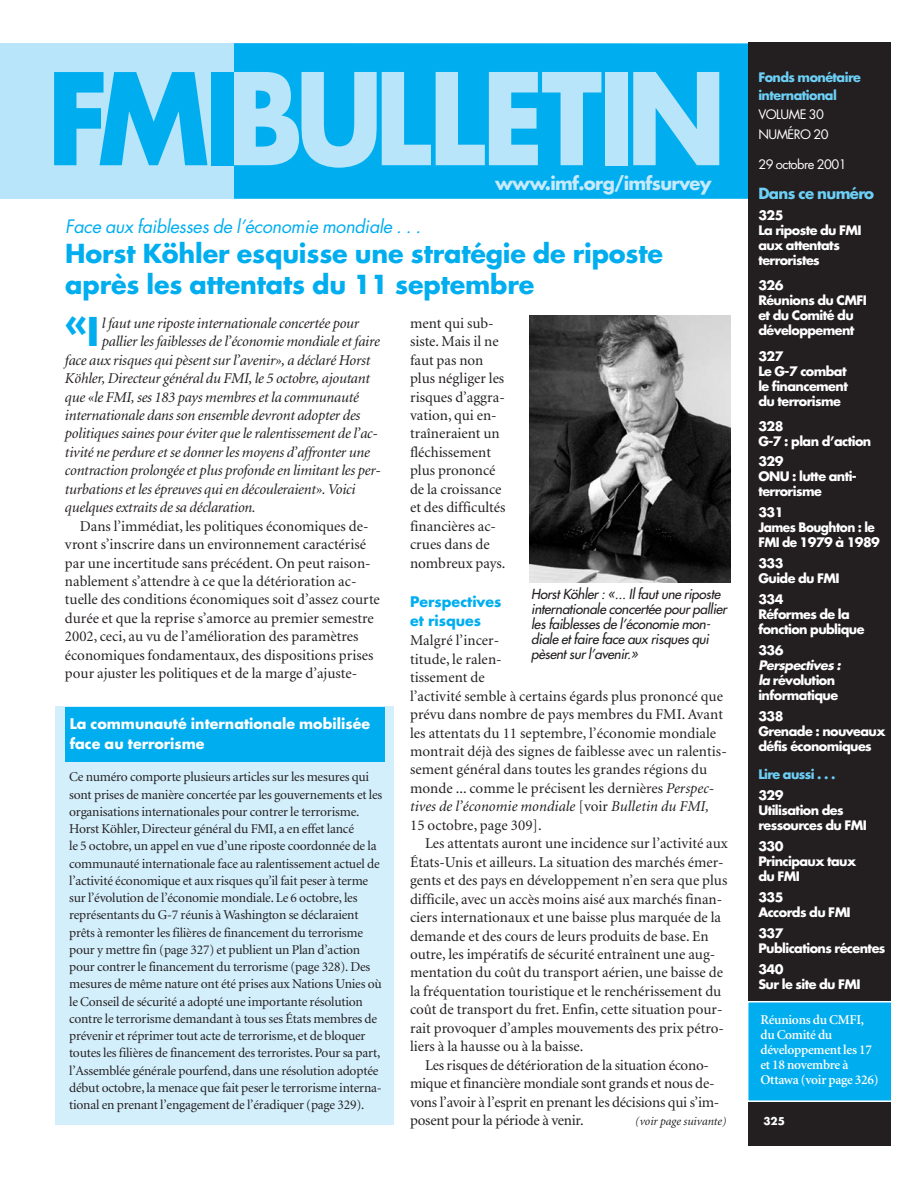
<style>
.page{position:relative;width:918px;height:1188px;background:#fff}
.page>*{position:absolute;margin:0;border:0;box-sizing:border-box;transform-origin:0 0}
.t1{font:700 38.55px "Futura";color:#00aeef}
.t2{font:700 25.5px/30.6px "Futura";letter-spacing:-.005em;color:#00aeef}
.t3{font:italic 18px "Futura";letter-spacing:-.02em;color:#00aeef}
.t4{font:700 18px "Futura";letter-spacing:-.04em;color:#c6eafb}
.t5{font:15px/18.5px "Minion";color:#231f20}
.t6{font:italic 15px "Minion";letter-spacing:-.015em;color:#231f20}
.t7{font:700 15px "Futura";letter-spacing:-.045em;color:#6ccff6}
.t8{font:700 14.25px/19.5px "Futura";color:#fff}
.t9{font:700 14.25px/19.5px "Futura";color:#00aeef}
.t10{font:13.5px/17.2px "Minion";letter-spacing:-.015em;color:#231f20}
.t11{font:italic 13.5px/15px "Futura";letter-spacing:-.02em;color:#231f20}
.t12{font:600 13.5px/15px "Minion";letter-spacing:-.02em;color:#fff}
.t13{font:700 12.75px/15px "Futura";letter-spacing:-.045em;color:#fff}
.t14{font:700 12.75px/18px "Futura";letter-spacing:-.045em;color:#6ccff6}
.t15{font:12.75px/19.5px "Futura";letter-spacing:-.04em;color:#fff}
.t16{font:italic 12px "Minion";color:#231f20}
.t17{font:700 10.5px "Futura";color:#fff}
.s1{font-style:italic}
</style>
<div class="page">
<div style="left:234px;top:43px;width:516px;height:156px;background:#00aeef"></div>
<svg style="left:234px;top:72px;width:367px;height:96px"></svg>
<div style="left:606px;top:72px;width:22px;height:93px;background:#b8e5fa"></div>
<svg style="left:633px;top:72px;width:86px;height:93px"></svg>
<div style="left:0;top:43px;width:234px;height:156px;background:#b8e5fa"></div>
<svg style="left:54px;top:72px;width:153px;height:93px"></svg>
<div style="left:211px;top:72px;width:23px;height:93px;background:#00aeef"></div>
<div style="left:749px;top:43px;width:142px;height:1103px;background:#231f20"></div>
<img style="left:530px;top:315px;width:200px;height:268px">
<div style="left:55px;top:706px;width:339px;height:419px;background:#d4effc"></div>
<div style="left:65px;top:708px;width:320px;height:54px;background:#00aeef"></div>
<div style="left:748px;top:1002px;width:144px;height:99px;background:#00aeef"></div>
<div style="left:747px;top:1001px;width:146px;height:101px;border:2px solid #fff"></div>
<p class="t4" style="left:495px;top:175px;width:218px">www.imf.org/imfsurvey</p>
<p class="t3" style="left:65px;top:218px;width:357px">Face aux faiblesses de l’économie mondiale . . .</p>
<h2 class="t2" style="left:65px;top:241px;width:599px">Horst Köhler esquisse une stratégie de riposte après les attentats du 11 septembre</h2>
<h1 class="t1" style="left:65px;top:310px;width:36px">«I</h1>
<p class="t6" style="left:102px;top:317px;width:259px">l faut une riposte internationale concertée pour</p>
<p class="t6" style="left:102px;top:336px;width:279px">pallier les faiblesses de l’économie mondiale et faire</p>
<p class="t6" style="left:65px;top:354px;width:307px">face aux risques qui pèsent sur l’avenir», a déclaré Horst</p>
<p class="t6" style="left:65px;top:372px;width:307px">Köhler, Directeur général du FMI, le 5 octobre, ajoutant</p>
<p class="t6" style="left:65px;top:391px;width:295px">que «le FMI, ses 183 pays membres et la communauté</p>
<p class="t6" style="left:65px;top:409px;width:297px">internationale dans son ensemble devront adopter des</p>
<p class="t6" style="left:65px;top:428px;width:314px">politiques saines pour éviter que le ralentissement de l’ac-</p>
<p class="t6" style="left:65px;top:446px;width:306px">tivité ne perdure et se donner les moyens d’affronter une</p>
<p class="t6" style="left:65px;top:465px;width:317px">contraction prolongée et plus profonde en limitant les per-</p>
<p class="t6" style="left:65px;top:483px;width:292px">turbations et les épreuves qui en découleraient». Voici</p>
<p class="t6" style="left:65px;top:502px;width:192px">quelques extraits de sa déclaration.</p>
<p class="t5" style="left:65px;top:518px;width:316px;text-indent:15px">Dans l’immédiat, les politiques économiques de&shy;vront s’inscrire dans un environnement caractérisé par une incertitude sans précédent. On peut raison&shy;nablement s’attendre à ce que la détérioration ac&shy;tuelle des conditions économiques soit d’assez courte durée et que la reprise s’amorce au premier semestre 2002, ceci, au vu de l’amélioration des paramètres économiques fondamentaux, des dispositions prises pour ajuster les politiques et de la marge d’ajuste-</p>
<p class="t8" style="left:70px;top:716px;width:302px">La communauté internationale mobilisée face au terrorisme</p>
<p class="t10" style="left:69px;top:770px;width:315px">Ce numéro comporte plusieurs articles sur les mesures qui sont prises de manière concertée par les gouvernements et les organisations internationales pour contrer le terrorisme.<br>Horst Köhler, Directeur général du FMI, a en effet lancé<br>le 5 octobre, un appel en vue d’une riposte coordonnée de la communauté internationale face au ralentissement actuel de l’activité économique et aux risques qu’il fait peser à terme sur l’évolution de l’économie mondiale. Le 6 octobre, les représentants du G-7 réunis à Washington se déclaraient prêts à remonter les filières de financement du terrorisme pour y mettre fin (page 327) et publient un Plan d’action pour contrer le financement du terrorisme (page 328). Des mesures de même nature ont été prises aux Nations Unies où le Conseil de sécurité a adopté une importante résolution contre le terrorisme demandant à tous ses États membres de prévenir et réprimer tout acte de terrorisme, et de bloquer toutes les filières de financement des terroristes. Pour sa part, l’Assemblée générale pourfend, dans une résolution adoptée début octobre, la menace que fait peser le terrorisme interna&shy;tional en prenant l’engagement de l’éradiquer (page 329).</p>
<p class="t5" style="left:410px;top:315px;width:97px">ment qui sub&shy;siste. Mais il ne faut pas non plus négliger les risques d’aggra&shy;vation, qui en&shy;traîneraient un fléchissement plus prononcé de la croissance et des difficultés financières ac&shy;crues dans de nombreux pays.</p>
<p class="t9" style="left:410px;top:593px;width:93px">Perspectives et risques</p>
<p class="t5" style="left:410px;top:633px;width:318px">Malgré l’incer-<br>titude, le ralen-<br>tissement de<br>l’activité semble à certains égards plus prononcé que prévu dans nombre de pays membres du FMI. Avant les attentats du 11 septembre, l’économie mondiale montrait déjà des signes de faiblesse avec un ralentis&shy;sement général dans toutes les grandes régions du monde ... comme le précisent les dernières <span class="s1">Perspec&shy;tives de l’économie mondiale</span> [voir <span class="s1">Bulletin du FMI, </span>15 octobre, page 309].</p>
<p class="t5" style="left:410px;top:836px;width:319px;text-indent:15px">Les attentats auront une incidence sur l’activité aux États-Unis et ailleurs. La situation des marchés émer&shy;gents et des pays en développement n’en sera que plus difficile, avec un accès moins aisé aux marchés finan&shy;ciers internationaux et une baisse plus marquée de la demande et des cours de leurs produits de base. En outre, les impératifs de sécurité entraînent une aug&shy;mentation du coût du transport aérien, une baisse de la fréquentation touristique et le renchérissement du coût de transport du fret. Enfin, cette situation pour&shy;rait provoquer d’amples mouvements des prix pétro&shy;liers à la hausse ou à la baisse.</p>
<p class="t5" style="left:410px;top:1057px;width:311px;text-indent:15px">Les risques de détérioration de la situation écono&shy;mique et financière mondiale sont grands et nous de&shy;vons l’avoir à l’esprit en prenant les décisions qui s’im&shy;posent pour la période à venir.</p>
<p class="t11" style="left:531px;top:588px;width:197px">Horst Köhler : «... Il faut une riposte internationale concertée pour pallier les faiblesses de l’économie mon&shy;diale et faire face aux risques qui pèsent sur l’avenir.»</p>
<p class="t16" style="left:635px;top:1117px;width:93px">(voir page suivante)</p>
<p class="t14" style="left:758px;top:69px;width:104px">Fonds monétaire international</p>
<p class="t15" style="left:758px;top:106px;width:72px">VOLUME 30<br>NUMÉRO 20</p>
<p class="t15" style="left:758px;top:155px;width:90px">29 octobre 2001</p>
<p class="t7" style="left:758px;top:186px;width:117px">Dans ce numéro</p>
<p class="t13" style="left:758px;top:209px;width:105px">325<br>La riposte du FMI aux attentats terroristes</p>
<p class="t13" style="left:758px;top:279px;width:110px">326<br>Réunions du CMFI et du Comité du développement</p>
<p class="t13" style="left:758px;top:350px;width:91px">327<br>Le G-7 combat le financement du terrorisme</p>
<p class="t13" style="left:758px;top:420px;width:115px">328<br>G-7 : plan d’action</p>
<p class="t13" style="left:758px;top:455px;width:100px">329<br>ONU : lutte anti&shy;terrorisme</p>
<p class="t13" style="left:758px;top:506px;width:123px">331<br>James Boughton : le<br>FMI de 1979 à 1989</p>
<p class="t13" style="left:758px;top:557px;width:83px">333<br>Guide du FMI</p>
<p class="t13" style="left:758px;top:593px;width:108px">334<br>Réformes de la fonction publique</p>
<p class="t13" style="left:758px;top:644px;width:27px">336</p>
<p class="t13" style="left:758px;top:659px;width:84px"><span class="s1">Perspectives : la</span> révolution informatique</p>
<p class="t13" style="left:758px;top:710px;width:129px">338<br>Grenade : nouveaux défis économiques</p>
<p class="t14" style="left:758px;top:767px;width:79px">Lire aussi . . .</p>
<p class="t13" style="left:758px;top:789px;width:110px">329<br>Utilisation des ressources du FMI</p>
<p class="t13" style="left:758px;top:840px;width:99px">330<br>Principaux taux du FMI</p>
<p class="t13" style="left:758px;top:891px;width:94px">335<br>Accords du FMI</p>
<p class="t13" style="left:758px;top:927px;width:129px">337<br>Publications récentes</p>
<p class="t13" style="left:758px;top:963px;width:104px">340<br>Sur le site du FMI</p>
<p class="t12" style="left:760px;top:1013px;width:120px">Réunions du CMFI, du Comité du développement les 17 et 18 novembre à<br>Ottawa (voir page 326)</p>
<p class="t17" style="left:763px;top:1116px;width:23px">325</p>
</div>
